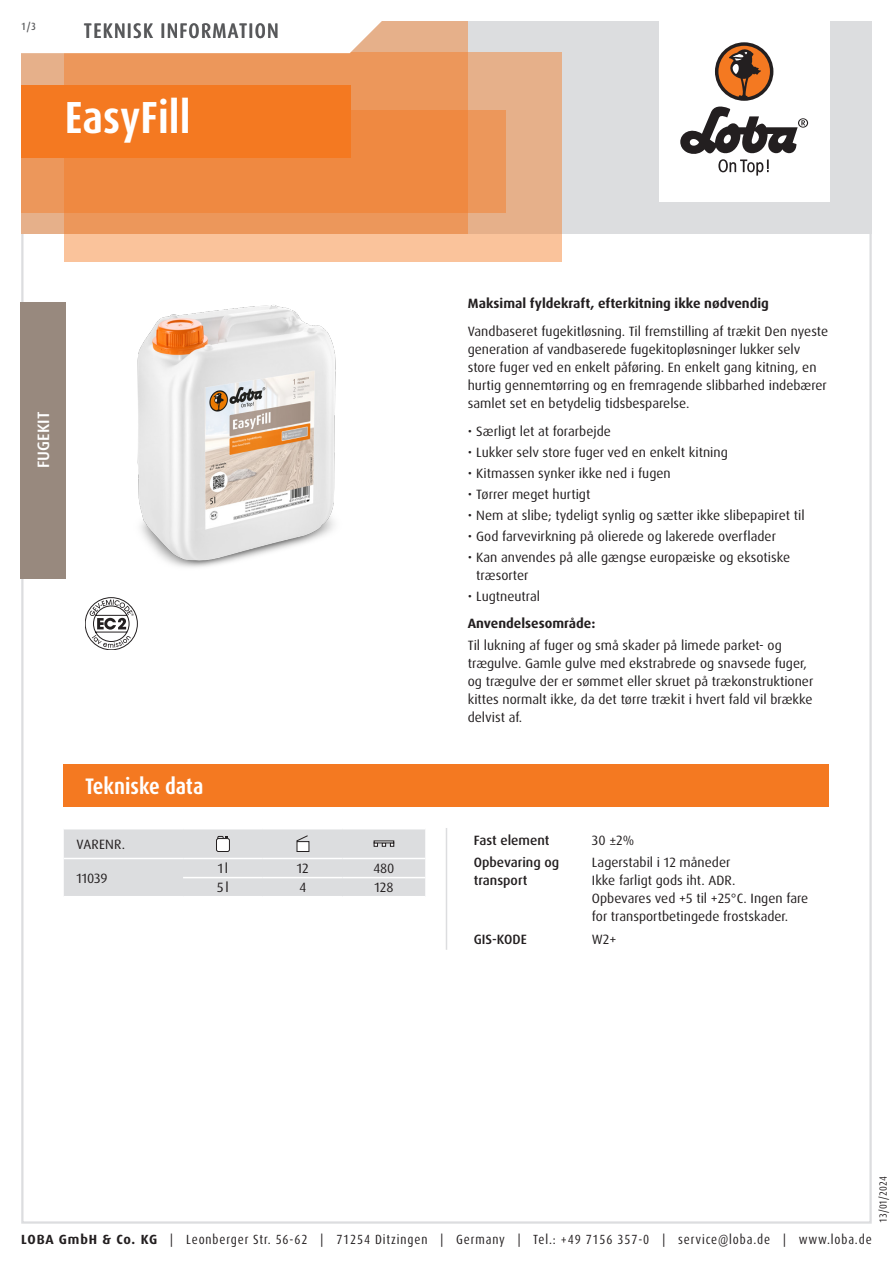
<style>
.page{position:relative;width:893px;height:1263px;background:#fff}
.page>*{position:absolute;margin:0;border:0;box-sizing:border-box;transform-origin:0 0}
.Produktname_weiss{font:700 condensed 45px "Dax Pro";color:#fff}
.Abschnitt{font:700 condensed 22.5px "Dax Pro";color:#fff}
.TI{font:500 condensed 21px "Dax Pro";letter-spacing:.06em;color:#57585a}
.Produktart_Vorbereitung{font:500 16.5px "Dax Pro";letter-spacing:.01em;color:#fff}
.Text{font:13.5px/18px "Dax Pro";color:#231f20}
.Text_ohne_Silbentrennung{font:13.5px/18px "Dax Pro";color:#231f20}
.Text_Bold{font:700 13.5px "Dax Pro";color:#231f20}
.Text_Medium{font:500 13.5px/18px "Dax Pro";color:#231f20}
.Text_zentriert{font:13.5px "Dax Pro";color:#231f20}
.Text_Großbuchstaben{font:13.5px "Dax Pro";letter-spacing:.01em;color:#231f20}
.t1{font:condensed 13.35px "Dax Pro";letter-spacing:.065em;color:#231f20}
.t2{font:condensed 10.5px "Dax Pro";color:#231f20}
.t3{font:500 condensed 10.5px "Dax Pro";color:#57585a}
.s1{font-weight:700;font-stretch:normal}
</style>
<div class="page">
<hr style="left:446px;top:828px;width:1px;height:122px;background:#dcdddf">
<svg style="left:64px;top:829px;width:361px;height:67px;background:#dcdddf"></svg>
<hr style="left:374px;top:840px;width:20px;height:3px;background:#fff">
<div style="left:64px;top:764px;width:765px;height:43px;background:#f47921"></div>
<svg style="left:85px;top:597px;width:53px;height:53px"></svg>
<img style="left:137px;top:305px;width:199px;height:263px">
<div style="left:20px;top:302px;width:46px;height:276px;background:#98897e"></div>
<div style="left:21px;top:21px;width:851px;height:213px;background:#dcdddf"></div>
<div style="left:659px;top:0;width:170px;height:202px;background:#fff"></div>
<svg style="left:680px;top:106px;width:128px;height:70px"></svg>
<div style="left:715px;top:42px;width:58px;height:59px;background:#231f20;border-radius:50%"></div>
<svg style="left:718px;top:45px;width:52px;height:52px"></svg>
<div style="left:64px;top:52px;width:497px;height:209px;background:linear-gradient(to right,#fec79f,#efb992)"></div>
<div style="left:21px;top:111px;width:485px;height:102px;background:#ec975b"></div>
<svg style="left:21px;top:21px;width:447px;height:213px;background:#ed9150"></svg>
<svg style="left:21px;top:21px;width:411px;height:34px;background:#faede4"></svg>
<div style="left:21px;top:85px;width:330px;height:72px;background:#f47921"></div>
<p class="t3" style="left:21px;top:19px;width:16px">1/3</p>
<p class="TI" style="left:84px;top:17px;width:196px">TEKNISK INFORMATION</p>
<p class="Produktname_weiss" style="left:65px;top:89px;width:127px">EasyFill</p>
<p class="Produktart_Vorbereitung" style="left:33px;top:468px;width:59px;rotate:-90deg">FUGEKIT</p>
<p class="Abschnitt" style="left:85px;top:772px;width:120px">Tekniske data</p>
<p class="Text_Großbuchstaben" style="left:77px;top:835px;width:50px">VARENR.</p>
<p class="Text" style="left:77px;top:869px;width:33px">11039</p>
<p class="Text_zentriert" style="left:218px;top:860px;width:12px">1l</p>
<p class="Text_zentriert" style="left:297px;top:860px;width:13px">12</p>
<p class="Text_zentriert" style="left:373px;top:860px;width:22px">480</p>
<p class="Text_zentriert" style="left:217px;top:879px;width:13px">5l</p>
<p class="Text_zentriert" style="left:299px;top:879px;width:8px">4</p>
<p class="Text_zentriert" style="left:374px;top:879px;width:20px">128</p>
<p class="Text_Bold" style="left:468px;top:295px;width:303px">Maksimal fyldekraft, efterkitning ikke nødvendig</p>
<p class="Text" style="left:468px;top:323px;width:362px">Vandbaseret fugekitløsning. Til fremstilling af trækit Den nyeste generation af vandbaserede fugekitopløsninger lukker selv store fuger ved en enkelt påføring. En enkelt gang kitning, en hurtig gennemtørring og en fremragende slibbarhed indebærer samlet set en betydelig tidsbesparelse.</p>
<p class="Text" style="left:468px;top:422px;width:145px">• Særligt let at forarbejde</p>
<p class="Text" style="left:468px;top:443px;width:262px">• Lukker selv store fuger ved en enkelt kitning</p>
<p class="Text" style="left:468px;top:464px;width:204px">• Kitmassen synker ikke ned i fugen</p>
<p class="Text" style="left:468px;top:485px;width:124px">• Tørrer meget hurtigt</p>
<p class="Text" style="left:468px;top:506px;width:338px">• Nem at slibe; tydeligt synlig og sætter ikke slibepapiret til</p>
<p class="Text" style="left:468px;top:527px;width:310px">• God farvevirkning på olierede og lakerede overflader</p>
<p class="Text" style="left:476px;top:548px;width:316px;text-indent:-9px">• Kan anvendes på alle gængse europæiske og eksotiske træsorter</p>
<p class="Text" style="left:468px;top:587px;width:74px">• Lugtneutral</p>
<p class="Text_Bold" style="left:468px;top:615px;width:129px">Anvendelsesområde:</p>
<p class="Text" style="left:468px;top:636px;width:347px">Til lukning af fuger og små skader på limede parket- og trægulve. Gamle gulve med ekstrabrede og snavsede fuger, og trægulve der er sømmet eller skruet på trækonstruktioner kittes normalt ikke, da det tørre trækit i hvert fald vil brække delvist af.</p>
<p class="Text_Medium" style="left:474px;top:831px;width:77px">Fast element</p>
<p class="Text_ohne_Silbentrennung" style="left:592px;top:831px;width:44px">30 ±2%</p>
<p class="Text_Medium" style="left:474px;top:853px;width:87px">Opbevaring og transport</p>
<p class="Text_ohne_Silbentrennung" style="left:592px;top:853px;width:140px">Lagerstabil i 12 måneder</p>
<p class="Text_ohne_Silbentrennung" style="left:592px;top:871px;width:145px">Ikke farligt gods iht. ADR.</p>
<p class="Text_ohne_Silbentrennung" style="left:592px;top:889px;width:218px">Opbevares ved +5 til +25°C. Ingen fare for transportbetingede frostskader.</p>
<p class="Text_Medium" style="left:474px;top:930px;width:55px">GIS-KODE</p>
<p class="Text_ohne_Silbentrennung" style="left:592px;top:930px;width:26px">W2+</p>
<p class="t2" style="left:876px;top:1222px;width:48px;rotate:-90deg">13/01/2024</p>
<p class="t1" style="left:21px;top:1230px;width:852px"><span class="s1">LOBA GmbH &amp; Co. KG</span> | Leonberger Str. 56-62 | 71254 Ditzingen | Germany | Tel.: +49 7156 357-0 | service@loba.de | www.loba.de</p>
</div>
